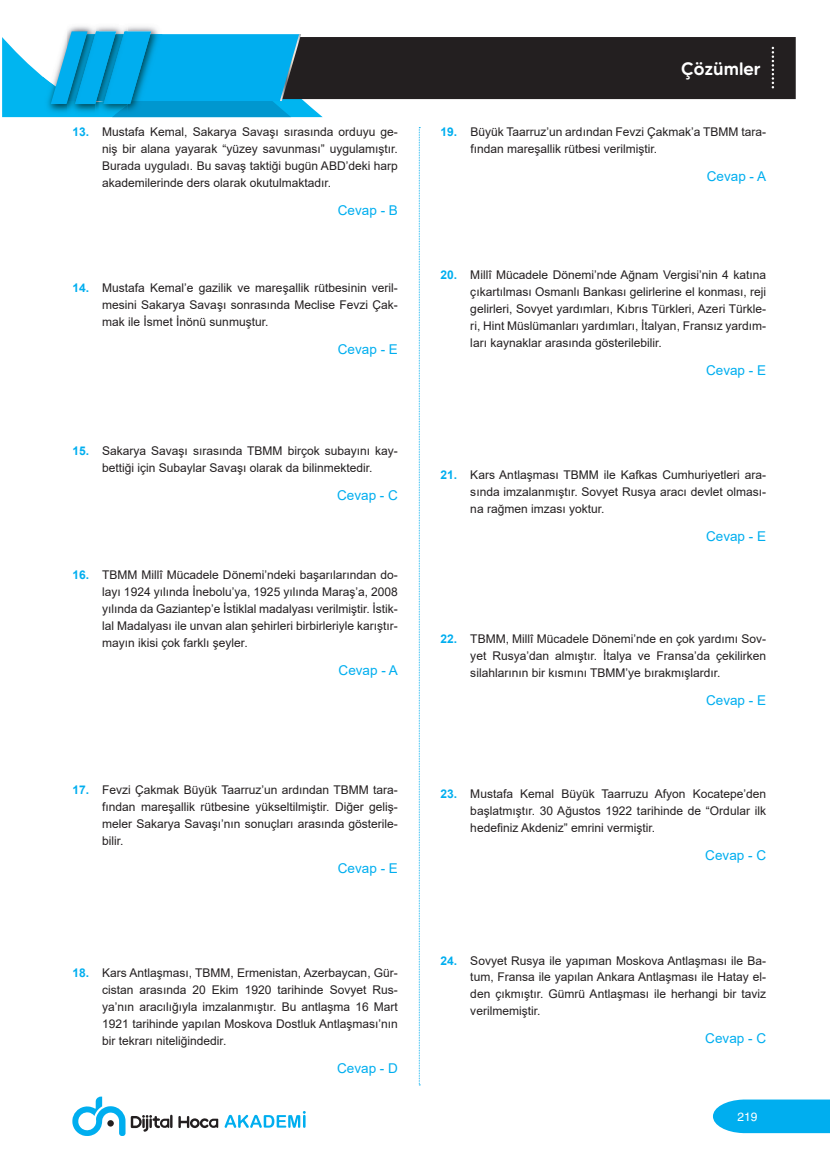
<style>
.page{position:relative;width:830px;height:1170px;background:#fff}
.page>*{position:absolute;margin:0;border:0;box-sizing:border-box;transform-origin:0 0}
.t1{font:500 18px "MADE Tommy Soft";color:#fff}
.CEVAP{font:13.5px "Arial";color:#00aeef}
.t2{font:12px/17px "Arial";color:#231f20;text-align:justify}
.t3{font:12px "yargi Helvetica";color:#fff}
.s1{font-weight:700;color:#00aeef}
</style>
<div class="page">
<svg style="left:713px;top:1099px;width:116px;height:33px;background:#11b3f0"></svg>
<svg style="left:72px;top:1096px;width:53px;height:39px"></svg>
<svg style="left:107px;top:1119px;width:7px;height:7px"></svg>
<svg style="left:224px;top:1111px;width:81px;height:16px"></svg>
<svg style="left:178px;top:1116px;width:40px;height:12px"></svg>
<svg style="left:131px;top:1114px;width:41px;height:17px"></svg>
<svg style="left:418px;top:127px;width:2px;height:958px"></svg>
<div style="left:322px;top:37px;width:473px;height:62px;background:#231f20"></div>
<svg style="left:2px;top:26px;width:320px;height:91px;background:#2babda"></svg>
<svg style="left:771px;top:47px;width:2px;height:41px"></svg>
<p class="t2" style="left:102px;top:124px;width:297px;text-indent:-30px"><span class="s1">13.</span> Mustafa Kemal, Sakarya Savaşı sırasında orduyu ge&shy;niş bir alana yayarak “yüzey savunması” uygulamıştır.<br>Burada uyguladı. Bu savaş taktiği bugün ABD’deki harp akademilerinde ders olarak okutulmaktadır.</p>
<p class="CEVAP" style="left:338px;top:201px;width:62px">Cevap - B</p>
<p class="t2" style="left:102px;top:279px;width:297px;text-indent:-30px"><span class="s1">14.</span> Mustafa Kemal’e gazilik ve mareşallik rütbesinin veril&shy;mesini Sakarya Savaşı sonrasında Meclise Fevzi Çak&shy;mak ile İsmet İnönü sunmuştur.</p>
<p class="CEVAP" style="left:338px;top:339px;width:62px">Cevap - E</p>
<p class="t2" style="left:72px;top:442px;width:327px;text-align:center"><span class="s1">15.</span> Sakarya Savaşı sırasında TBMM birçok subayını kay&shy;bettiği için Subaylar Savaşı olarak da bilinmektedir.</p>
<p class="CEVAP" style="left:337px;top:486px;width:62px">Cevap - C</p>
<p class="t2" style="left:102px;top:566px;width:297px;text-indent:-30px"><span class="s1">16.</span> TBMM Millî Mücadele Dönemi’ndeki başarılarından do&shy;layı 1924 yılında İnebolu’ya, 1925 yılında Maraş’a, 2008 yılında da Gaziantep’e İstiklal madalyası verilmiştir. İstik&shy;lal Madalyası ile unvan alan şehirleri birbirleriyle karıştır&shy;mayın ikisi çok farklı şeyler.</p>
<p class="CEVAP" style="left:338px;top:661px;width:61px">Cevap - A</p>
<p class="t2" style="left:102px;top:781px;width:297px;text-indent:-30px"><span class="s1">17.</span> Fevzi Çakmak Büyük Taarruz’un ardından TBMM tara&shy;fından mareşallik rütbesine yükseltilmiştir. Diğer geliş&shy;meler Sakarya Savaşı’nın sonuçları arasında gösterile&shy;bilir.</p>
<p class="CEVAP" style="left:338px;top:858px;width:62px">Cevap - E</p>
<p class="t2" style="left:102px;top:964px;width:297px;text-indent:-30px"><span class="s1">18.</span> Kars Antlaşması, TBMM, Ermenistan, Azerbaycan, Gür&shy;cistan arasında 20 Ekim 1920 tarihinde Sovyet Rus&shy;ya’nın aracılığıyla imzalanmıştır. Bu antlaşma 16 Mart 1921 tarihinde yapılan Moskova Dostluk Antlaşması’nın bir tekrarı niteliğindedir.</p>
<p class="CEVAP" style="left:337px;top:1058px;width:62px">Cevap - D</p>
<h1 class="t1" style="left:680px;top:57px;width:81px">Çözümler</h1>
<p class="t2" style="left:470px;top:124px;width:297px;text-indent:-30px"><span class="s1">19.</span> Büyük Taarruz’un ardından Fevzi Çakmak’a TBMM tara&shy;fından mareşallik rütbesi verilmiştir.</p>
<p class="CEVAP" style="left:706px;top:167px;width:61px">Cevap - A</p>
<p class="t2" style="left:470px;top:266px;width:297px;text-indent:-30px"><span class="s1">20.</span> Millî Mücadele Dönemi’nde Ağnam Vergisi’nin 4 katına çıkartılması Osmanlı Bankası gelirlerine el konması, reji gelirleri, Sovyet yardımları, Kıbrıs Türkleri, Azeri Türkle&shy;ri, Hint Müslümanları yardımları, İtalyan, Fransız yardım&shy;ları kaynaklar arasında gösterilebilir.</p>
<p class="CEVAP" style="left:705px;top:360px;width:62px">Cevap - E</p>
<p class="t2" style="left:470px;top:466px;width:297px;text-indent:-30px"><span class="s1">21.</span> Kars Antlaşması TBMM ile Kafkas Cumhuriyetleri ara&shy;sında imzalanmıştır. Sovyet Rusya aracı devlet olması&shy;na rağmen imzası yoktur.</p>
<p class="CEVAP" style="left:705px;top:527px;width:62px">Cevap - E</p>
<p class="t2" style="left:470px;top:630px;width:297px;text-indent:-30px"><span class="s1">22.</span> TBMM, Millî Mücadele Dönemi’nde en çok yardımı Sov&shy;yet Rusya’dan almıştır. İtalya ve Fransa’da çekilirken silahlarının bir kısmını TBMM’ye bırakmışlardır.</p>
<p class="CEVAP" style="left:705px;top:690px;width:62px">Cevap - E</p>
<p class="t2" style="left:470px;top:785px;width:297px;text-indent:-30px"><span class="s1">23.</span> Mustafa Kemal Büyük Taarruzu Afyon Kocatepe’den başlatmıştır. 30 Ağustos 1922 tarihinde de “Ordular ilk hedefiniz Akdeniz” emrini vermiştir.</p>
<p class="CEVAP" style="left:705px;top:846px;width:62px">Cevap - C</p>
<p class="t2" style="left:470px;top:951px;width:297px;text-indent:-30px"><span class="s1">24.</span> Sovyet Rusya ile yapıman Moskova Antlaşması ile Ba&shy;tum, Fransa ile yapılan Ankara Antlaşması ile Hatay el&shy;den çıkmıştır. Gümrü Antlaşması ile herhangi bir taviz verilmemiştir.</p>
<p class="CEVAP" style="left:705px;top:1029px;width:62px">Cevap - C</p>
<p class="t3" style="left:737px;top:1109px;width:22px">219</p>
</div>
